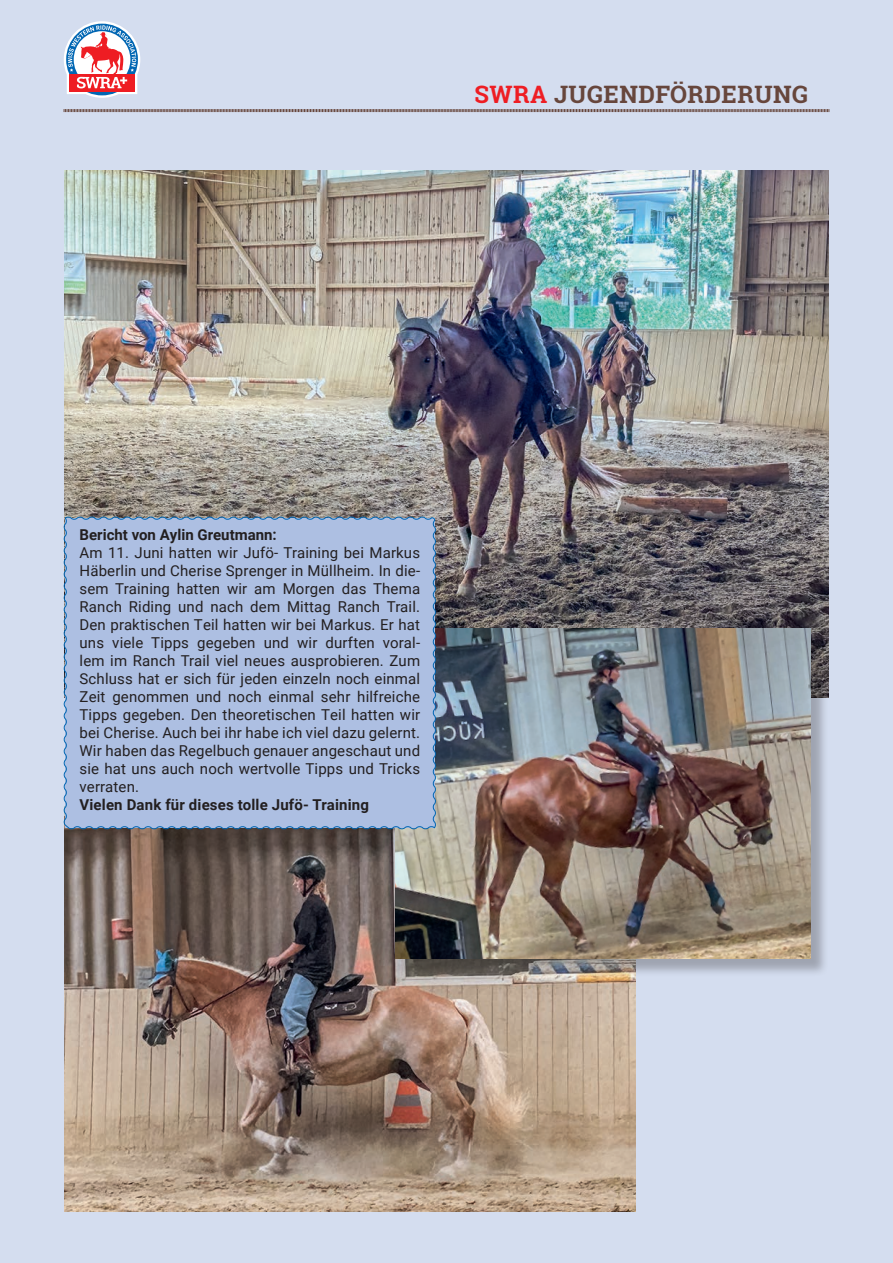
<style>
.page{position:relative;width:893px;height:1263px;background:#d4ddef}
.page>*{position:absolute;margin:0;border:0;box-sizing:border-box;transform-origin:0 0}
.t1{font:700 24px "Roboto Slab";letter-spacing:.02em;color:#67463c}
.t2{font:15px/18px "Roboto";letter-spacing:.01em;color:#231f20;text-align:justify}
.t3{font:700 15px "Roboto";letter-spacing:.01em;color:#231f20}
.s1{color:#ee1d23}
</style>
<div class="page">
<img style="left:64px;top:171px;width:764px;height:460px">
<img style="left:64px;top:830px;width:571px;height:381px">
<div style="left:398px;top:631px;width:431px;height:347px;background:#231f20;opacity:.3"></div>
<img style="left:396px;top:629px;width:414px;height:330px">
<div style="left:63px;top:516px;width:374px;height:314px;background:#adbfe2"></div>
<svg style="left:63px;top:109px;width:766px;height:4px"></svg>
<svg style="left:64px;top:21px;width:76px;height:77px"></svg>
<h1 class="t1" style="left:474px;top:78px;width:335px"><span class="s1">SWRA</span> JUGENDFÖRDERUNG</h1>
<p class="t3" style="left:80px;top:524px;width:199px">Bericht von Aylin Greutmann:</p>
<p class="t2" style="left:80px;top:543px;width:342px">Am 11. Juni hatten wir Jufö- Training bei Markus Häberlin und Cherise Sprenger in Müllheim. In die&shy;sem Training hatten wir am Morgen das Thema Ranch Riding und nach dem Mittag Ranch Trail.<br>Den praktischen Teil hatten wir bei Markus. Er hat uns viele Tipps gegeben und wir durften voral&shy;lem im Ranch Trail viel neues ausprobieren. Zum Schluss hat er sich für jeden einzeln noch einmal Zeit genommen und noch einmal sehr hilfreiche Tipps gegeben. Den theoretischen Teil hatten wir bei Cherise. Auch bei ihr habe ich viel dazu gelernt.<br>Wir haben das Regelbuch genauer angeschaut und sie hat uns auch noch wertvolle Tipps und Tricks verraten.</p>
<p class="t3" style="left:80px;top:794px;width:291px">Vielen Dank für dieses tolle Jufö- Training</p>
</div>
